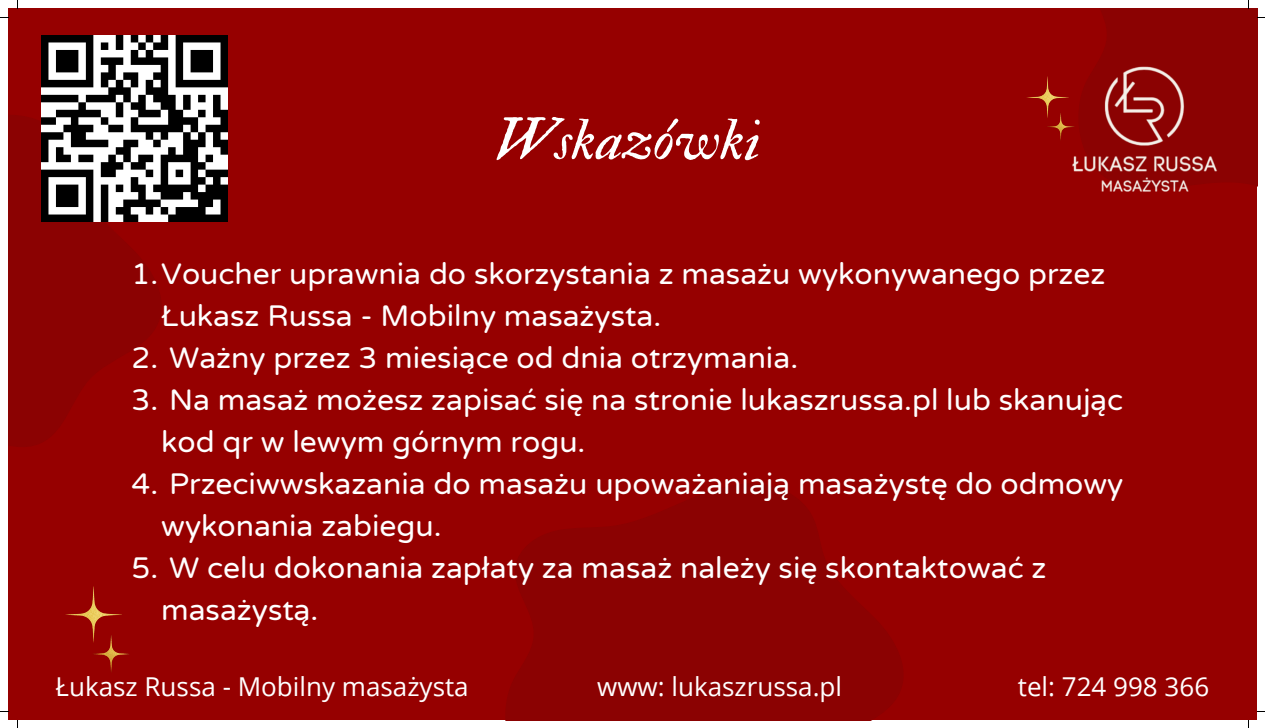
<style>
.page{position:relative;width:1265px;height:728px;background:#fff}
.page>*{position:absolute;margin:0;border:0;box-sizing:border-box;transform-origin:0 0}
.t1{font:58.5px "IM FELL Double Pica Italic";color:#fff}
.t2{font:30px/42px "Varela Round";color:#fff}
.t3{font:26px "Open Sans";color:#fff}
</style>
<div class="page">
<div style="left:8px;top:8px;width:1248px;height:711px;background:#960000"></div>
<svg style="left:506px;top:484px;width:397px;height:235px;fill:#8b0202"></svg>
<svg style="left:8px;top:115px;width:161px;height:332px;fill:#8b0202"></svg>
<img style="left:65px;top:586px;width:64px;height:86px">
<img style="left:1026px;top:8px;width:230px;height:184px">
<img style="left:41px;top:35px;width:186px;height:186px">
<p class="t1" style="left:493px;top:104px;width:269px">Wskazówki</p>
<p class="t2" style="left:161px;top:253px;width:945px;text-indent:-30px">1.Voucher uprawnia do skorzystania z masażu wykonywanego przez<br>Łukasz Russa - Mobilny masażysta.</p>
<p class="t2" style="left:131px;top:337px;width:668px">2. Ważny przez 3 miesiące od dnia otrzymania.</p>
<p class="t2" style="left:161px;top:379px;width:963px;text-indent:-30px">3. Na masaż możesz zapisać się na stronie lukaszrussa.pl lub skanując kod qr w lewym górnym rogu.</p>
<p class="t2" style="left:161px;top:463px;width:963px;text-indent:-30px">4. Przeciwwskazania do masażu upoważaniają masażystę do odmowy wykonania zabiegu.</p>
<p class="t2" style="left:161px;top:547px;width:886px;text-indent:-30px">5. W celu dokonania zapłaty za masaż należy się skontaktować z masażystą.</p>
<p class="t3" style="left:56px;top:667px;width:414px">Łukasz Russa - Mobilny masażysta</p>
<p class="t3" style="left:597px;top:667px;width:246px">www: lukaszrussa.pl</p>
<p class="t3" style="left:1017px;top:667px;width:193px">tel: 724 998 366</p>
</div>
